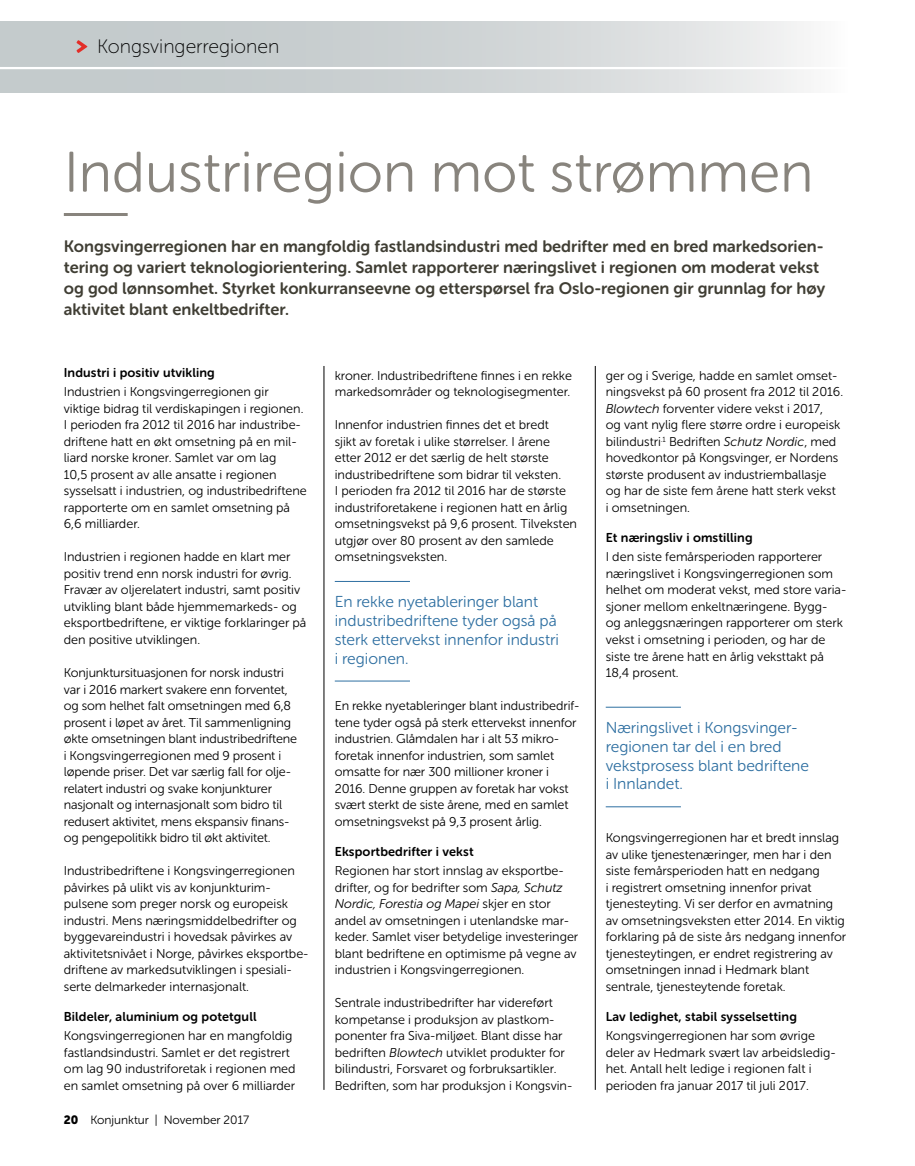
<style>
.page{position:relative;width:915px;height:1166px;background:#fff}
.page>*{position:absolute;margin:0;border:0;box-sizing:border-box;transform-origin:0 0}
.t1{font:57px "Museo Sans Rounded 300";color:#88847d}
.t2{font:19.5px "Museo Sans Rounded 100";color:#000}
.t3{font:16.5px/21px "Museo Sans Rounded 700";color:#403e34}
.t4{font:15.75px/18.8px "Museo Sans Rounded 300";color:#2e6fa1}
.t5{font:12.75px/16.5px "Museo Sans Rounded 300";color:#000}
.t6{font:12.75px "Museo Sans Rounded 700";letter-spacing:.01em;color:#000}
.t7{font:12px "Museo Sans Rounded 300";color:#000}
.s1{font-family:"Museo Sans Rounded 900"}
.s2{font-style:italic}
</style>
<div class="page">
<div style="left:0;top:21px;width:850px;height:71px;background:linear-gradient(to right,#b9c2c3,#edeeee)"></div>
<hr style="left:0;top:67px;width:914px;height:2px;background:#fff">
<svg style="left:76px;top:40px;width:11px;height:13px"></svg>
<hr style="left:64px;top:213px;width:64px;height:3px;background:#88847d">
<hr style="left:334px;top:581px;width:76px;height:1px;background:#2e6fa1">
<hr style="left:334px;top:680px;width:76px;height:1px;background:#2e6fa1">
<hr style="left:605px;top:706px;width:75px;height:1px;background:#2e6fa1">
<hr style="left:605px;top:806px;width:75px;height:1px;background:#2e6fa1">
<hr style="left:323px;top:366px;width:1px;height:723px;background:#000">
<hr style="left:594px;top:366px;width:1px;height:723px;background:#000">
<h2 class="t2" style="left:97px;top:36px;width:184px">Kongsvingerregionen</h2>
<h1 class="t1" style="left:64px;top:141px;width:750px">Industriregion mot strømmen</h1>
<p class="t3" style="left:64px;top:236px;width:762px">Kongsvingerregionen har en mangfoldig fastlandsindustri med bedrifter med en bred markedsorien&shy;tering og variert teknologiorientering. Samlet rapporterer næringslivet i regionen om moderat vekst og god lønnsomhet. Styrket konkurranseevne og etterspørsel fra Oslo-regionen gir grunnlag for høy aktivitet blant enkeltbedrifter.</p>
<p class="t6" style="left:64px;top:365px;width:152px">Industri i positiv utvikling</p>
<p class="t5" style="left:64px;top:383px;width:244px">Industrien i Kongsvingerregionen gir viktige bidrag til verdiskapingen i regionen.<br>I perioden fra 2012 til 2016 har industribe&shy;driftene hatt en økt omsetning på en mil&shy;liard norske kroner. Samlet var om lag<br>10,5 prosent av alle ansatte i regionen sysselsatt i industrien, og industribedriftene rapporterte om en samlet omsetning på 6,6 milliarder.</p>
<p class="t5" style="left:64px;top:548px;width:244px">Industrien i regionen hadde en klart mer positiv trend enn norsk industri for øvrig.<br>Fravær av oljerelatert industri, samt positiv utvikling blant både hjemmemarkeds- og eksportbedriftene, er viktige forklaringer på den positive utviklingen.</p>
<p class="t5" style="left:64px;top:664px;width:235px">Konjunktursituasjonen for norsk industri var i 2016 markert svakere enn forventet, og som helhet falt omsetningen med 6,8 prosent i løpet av året. Til sammenligning økte omsetningen blant industribedriftene i Kongsvingerregionen med 9 prosent i løpende priser. Det var særlig fall for olje&shy;relatert industri og svake konjunkturer nasjonalt og internasjonalt som bidro til redusert aktivitet, mens ekspansiv finans&shy;og pengepolitikk bidro til økt aktivitet.</p>
<p class="t5" style="left:64px;top:862px;width:246px">Industribedriftene i Kongsvingerregionen påvirkes på ulikt vis av konjunkturim&shy;pulsene som preger norsk og europeisk industri. Mens næringsmiddelbedrifter og byggevareindustri i hovedsak påvirkes av aktivitetsnivået i Norge, påvirkes eksportbe&shy;driftene av markedsutviklingen i spesiali&shy;serte delmarkeder internasjonalt.</p>
<p class="t6" style="left:64px;top:1008px;width:194px">Bildeler, aluminium og potetgull</p>
<p class="t5" style="left:64px;top:1027px;width:233px">Kongsvingerregionen har en mangfoldig fastlandsindustri. Samlet er det registrert om lag 90 industriforetak i regionen med en samlet omsetning på over 6 milliarder</p>
<p class="t7" style="left:64px;top:1112px;width:187px"><span class="s1">20</span> Konjunktur | November 2017</p>
<p class="t5" style="left:334px;top:367px;width:239px">kroner. Industribedriftene finnes i en rekke markedsområder og teknologisegmenter.</p>
<p class="t5" style="left:334px;top:416px;width:244px">Innenfor industrien finnes det et bredt<br>sjikt av foretak i ulike størrelser. I årene etter 2012 er det særlig de helt største industribedriftene som bidrar til veksten.<br>I perioden fra 2012 til 2016 har de største industriforetakene i regionen hatt en årlig omsetningsvekst på 9,6 prosent. Tilveksten utgjør over 80 prosent av den samlede omsetningsveksten.</p>
<p class="t4" style="left:334px;top:592px;width:225px">En rekke nyetableringer blant industribedriftene tyder også på sterk ettervekst innenfor industri i regionen.</p>
<p class="t5" style="left:334px;top:697px;width:246px">En rekke nyetableringer blant industribedrif&shy;tene tyder også på sterk ettervekst innenfor industrien. Glåmdalen har i alt 53 mikro&shy;foretak innenfor industrien, som samlet omsatte for nær 300 millioner kroner i 2016. Denne gruppen av foretak har vokst svært sterkt de siste årene, med en samlet omsetningsvekst på 9,3 prosent årlig.</p>
<p class="t6" style="left:334px;top:843px;width:140px">Eksportbedrifter i vekst</p>
<p class="t5" style="left:334px;top:862px;width:245px">Regionen har stort innslag av eksportbe&shy;drifter, og for bedrifter som <span class="s2">Sapa, Schutz Nordic, Forestia og Mapei</span> skjer en stor andel av omsetningen i utenlandske mar&shy;keder. Samlet viser betydelige investeringer blant bedriftene en optimisme på vegne av industrien i Kongsvingerregionen.</p>
<p class="t5" style="left:334px;top:994px;width:239px">Sentrale industribedrifter har videreført kompetanse i produksjon av plastkom&shy;ponenter fra Siva-miljøet. Blant disse har bedriften <span class="s2">Blowtech</span> utviklet produkter for bilindustri, Forsvaret og forbruksartikler.<br>Bedriften, som har produksjon i Kongsvin-</p>
<p class="t5" style="left:605px;top:367px;width:239px">ger og i Sverige, hadde en samlet omset&shy;ningsvekst på 60 prosent fra 2012 til 2016.<br><span class="s2">Blowtech</span> forventer videre vekst i 2017,<br>og vant nylig flere større ordre i europeisk bilindustri<sup>.1</sup> Bedriften <span class="s2">Schutz Nordic</span>, med hovedkontor på Kongsvinger, er Nordens største produsent av industriemballasje og har de siste fem årene hatt sterk vekst<br>i omsetningen.</p>
<p class="t6" style="left:605px;top:530px;width:148px">Et næringsliv i omstilling</p>
<p class="t5" style="left:605px;top:548px;width:242px">I den siste femårsperioden rapporterer næringslivet i Kongsvingerregionen som helhet om moderat vekst, med store varia&shy;sjoner mellom enkeltnæringene. Bygg-<br>og anleggsnæringen rapporterer om sterk vekst i omsetning i perioden, og har de siste tre årene hatt en årlig veksttakt på 18,4 prosent.</p>
<p class="t4" style="left:605px;top:718px;width:205px">Næringslivet i Kongsvinger&shy;regionen tar del i en bred vekstprosess blant bedriftene i Innlandet.</p>
<p class="t5" style="left:605px;top:829px;width:242px">Kongsvingerregionen har et bredt innslag av ulike tjenestenæringer, men har i den siste femårsperioden hatt en nedgang<br>i registrert omsetning innenfor privat tjenesteyting. Vi ser derfor en avmatning av omsetningsveksten etter 2014. En viktig forklaring på de siste års nedgang innenfor tjenesteytingen, er endret registrering av omsetningen innad i Hedmark blant sentrale, tjenesteytende foretak.</p>
<p class="t6" style="left:605px;top:1008px;width:193px">Lav ledighet, stabil sysselsetting</p>
<p class="t5" style="left:605px;top:1027px;width:231px">Kongsvingerregionen har som øvrige deler av Hedmark svært lav arbeidsledig&shy;het. Antall helt ledige i regionen falt i perioden fra januar 2017 til juli 2017.</p>
</div>
